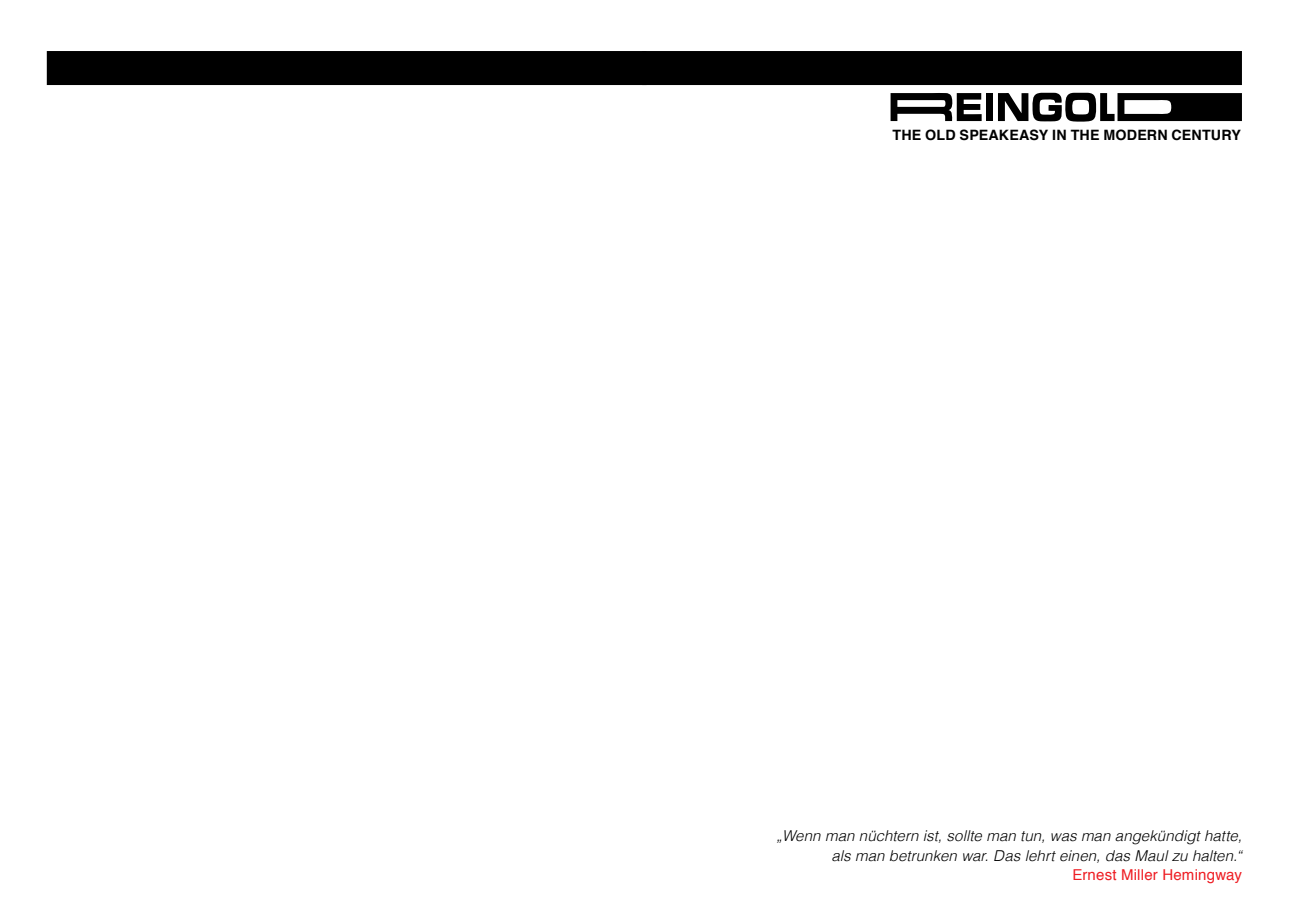
<style>
.page{position:relative;width:1293px;height:910px;background:#fff}
.page>*{position:absolute;margin:0;border:0;box-sizing:border-box;transform-origin:0 0}
.t1{font:italic 300 15px "Helvetica";letter-spacing:.005em;color:#000}
.t2{font:15px "Helvetica";letter-spacing:.015em;color:#ee1d23}
.t3{font:700 14.25px "Helvetica";letter-spacing:.01em;color:#000}
</style>
<div class="page">
<svg style="left:998px;top:93px;width:244px;height:29px"></svg>
<svg style="left:890px;top:93px;width:91px;height:28px"></svg>
<div style="left:986px;top:93px;width:7px;height:28px;background:#000"></div>
<div style="left:47px;top:51px;width:1195px;height:34px;background:#000"></div>
<p class="t3" style="left:892px;top:124px;width:350px">THE OLD SPEAKEASY IN THE MODERN CENTURY</p>
<p class="t1" style="left:776px;top:824px;width:467px">„Wenn man nüchtern ist, sollte man tun, was man angekündigt hatte,</p>
<p class="t1" style="left:831px;top:844px;width:412px">als man betrunken war. Das lehrt einen, das Maul zu halten.“</p>
<p class="t2" style="left:1072px;top:863px;width:171px">Ernest Miller Hemingway</p>
</div>
